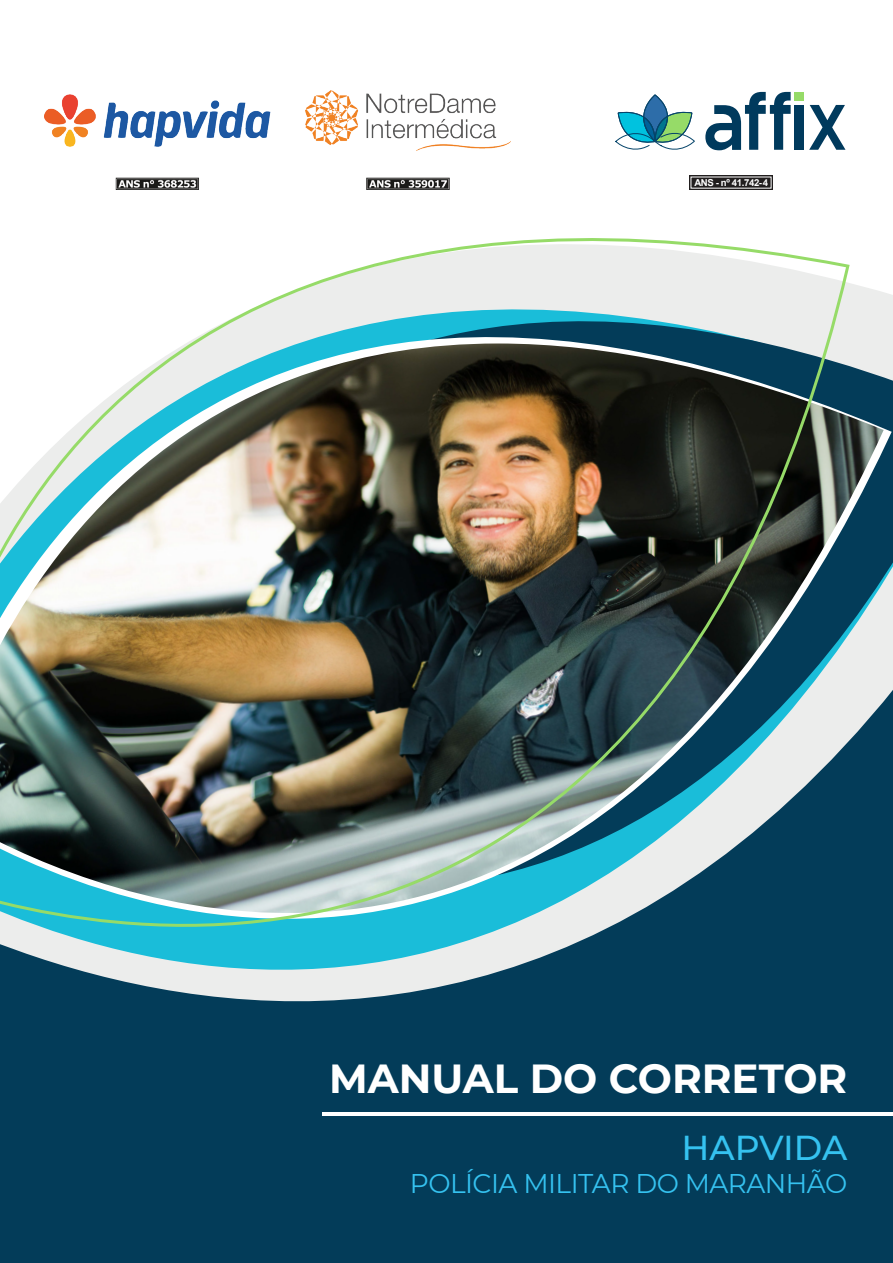
<style>
.page{position:relative;width:893px;height:1263px;background:#fff}
.page>*{position:absolute;margin:0;border:0;box-sizing:border-box;transform-origin:0 0}
.t1{font:700 40.5px "Montserrat";color:#fff}
.t2{font:500 34.5px "Montserrat";letter-spacing:-.005em;color:#35c2f0}
.t3{font:27px "Montserrat";letter-spacing:-.02em;color:#35c2f0}
.t4{font:700 9.6px "Arial";letter-spacing:-.04em;color:#fff}
</style>
<div class="page">
<div style="left:0;top:590px;width:893px;height:673px;background:#033c59"></div>
<hr style="left:323px;top:1112px;width:570px;height:3px;background:#fff">
<svg style="left:851px;top:284px;width:42px;height:417px;background:#a6b9c1"></svg>
<img style="left:851px;top:343px;width:33px;height:396px">
<img style="left:0;top:90px;width:851px;height:912px">
<svg style="left:689px;top:175px;width:84px;height:15px"></svg>
<div style="left:691px;top:177px;width:80px;height:11px;background:#211e1e"></div>
<svg style="left:809px;top:105px;width:36px;height:45px"></svg>
<div style="left:795px;top:105px;width:9px;height:45px;background:#003a5d"></div>
<div style="left:795px;top:92px;width:9px;height:9px;background:#96db68"></div>
<svg style="left:705px;top:92px;width:86px;height:58px"></svg>
<svg style="left:615px;top:94px;width:80px;height:56px"></svg>
<img style="left:44px;top:91px;width:466px;height:99px">
<p class="t4" style="left:694px;top:175px;width:75px">ANS - nº 41.742-4</p>
<h1 class="t1" style="left:329px;top:1050px;width:520px">MANUAL DO CORRETOR</h1>
<p class="t2" style="left:682px;top:1124px;width:167px">HAPVIDA</p>
<p class="t3" style="left:410px;top:1165px;width:439px">POLÍCIA MILITAR DO MARANHÃO</p>
</div>
